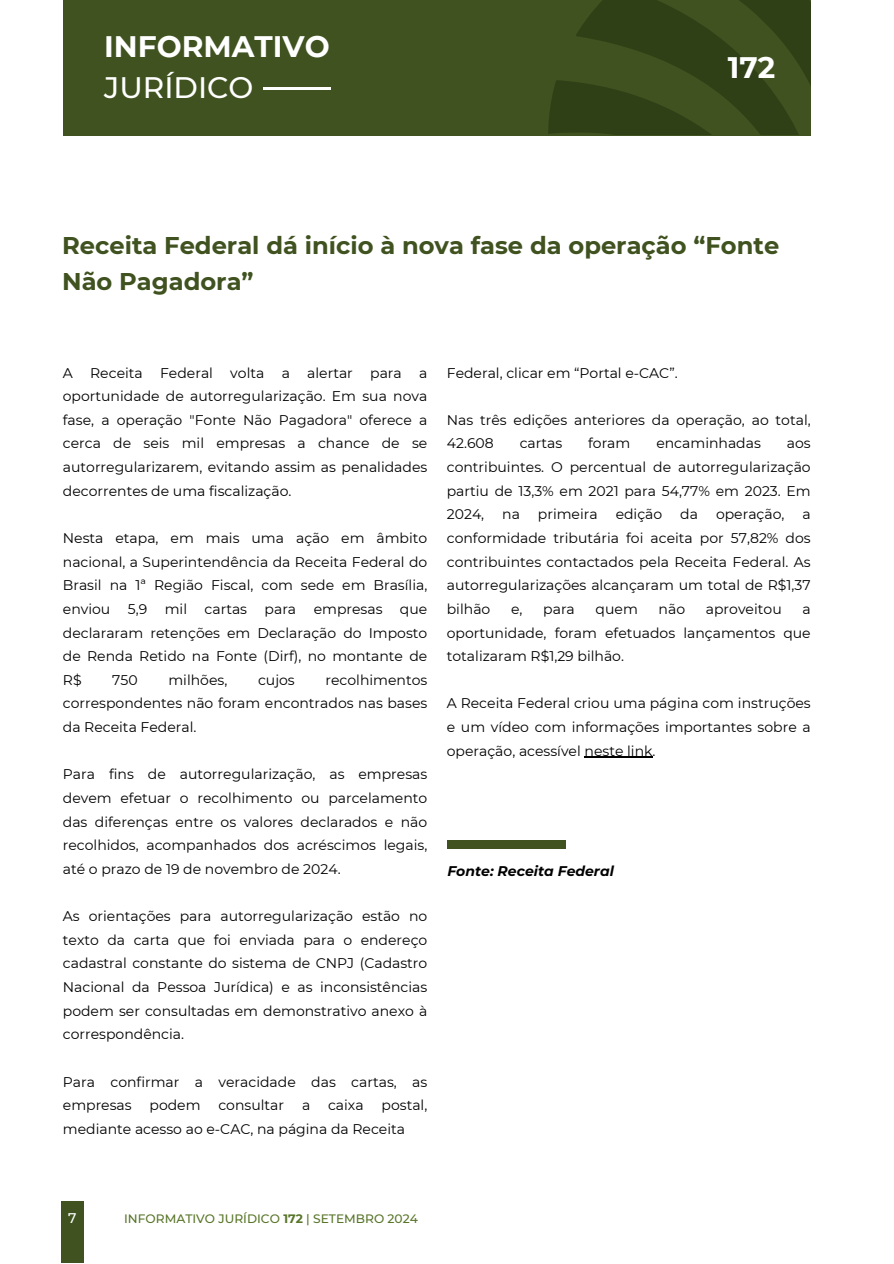
<style>
.page{position:relative;width:894px;height:1264px;background:#fff}
.page>*{position:absolute;margin:0;border:0;box-sizing:border-box;transform-origin:0 0}
.t1{font:700 29.55px/41.2px "Montserrat";color:#fff}
.t2{font:700 24.15px/35.2px "Montserrat";color:#3f521f}
.t3{font:13.95px/23.7px "Montserrat";color:#000;text-align:justify}
.t4{font:italic 700 13.95px "Montserrat";color:#000}
.t5{font:500 13.95px "Montserrat";color:#fff}
.t6{font:500 12.15px "Montserrat";color:#587528}
.s1{font-weight:500}
.s2{font-weight:700}
</style>
<div class="page">
<div style="left:63px;top:0;width:747px;height:135px;background:#3f521f"></div>
<hr style="left:263px;top:87px;width:67px;height:3px;background:#fff">
<svg style="left:548px;top:0;width:262px;height:134px"></svg>
<div style="left:61px;top:1200px;width:22px;height:62px;background:#3f521f"></div>
<hr style="left:584px;top:756px;width:68px;height:2px;background:#000">
<div style="left:447px;top:840px;width:119px;height:8px;background:#3f521f"></div>
<h1 class="t1" style="left:104px;top:26px;width:227px">INFORMATIVO<br><span class="s1">JURÍDICO</span></h1>
<p class="t1" style="left:727px;top:46px;width:49px">172</p>
<h2 class="t2" style="left:62px;top:228px;width:718px">Receita Federal dá início à nova fase da operação “Fonte<br>Não Pagadora”</h2>
<h3 class="t3" style="left:63px;top:360px;width:366px">A Receita Federal volta a alertar para a oportunidade de autorregularização. Em sua nova fase, a operação "Fonte Não Pagadora" oferece a cerca de seis mil empresas a chance de se autorregularizarem, evitando assim as penalidades decorrentes de uma fiscalização.</h3>
<h5 class="t3" style="left:63px;top:526px;width:366px">Nesta etapa, em mais uma ação em âmbito nacional, a Superintendência da Receita Federal do Brasil na 1ª Região Fiscal, com sede em Brasília, enviou 5,9 mil cartas para empresas que declararam retenções em Declaração do Imposto de Renda Retido na Fonte (Dirf), no montante de R$</h5>
<h5 class="t3" style="left:112px;top:668px;width:27px">750</h5>
<h5 class="t3" style="left:168px;top:668px;width:60px">milhões,</h5>
<h5 class="t3" style="left:258px;top:668px;width:38px">cujos</h5>
<h5 class="t3" style="left:63px;top:668px;width:366px;text-indent:262px">recolhimentos correspondentes não foram encontrados nas bases da Receita Federal.</h5>
<h5 class="t3" style="left:63px;top:762px;width:366px">Para fins de autorregularização, as empresas devem efetuar o recolhimento ou parcelamento das diferenças entre os valores declarados e não recolhidos, acompanhados dos acréscimos legais, até o prazo de 19 de novembro de 2024.</h5>
<h5 class="t3" style="left:63px;top:904px;width:366px">As orientações para autorregularização estão no texto da carta que foi enviada para o endereço cadastral constante do sistema de CNPJ (Cadastro Nacional da Pessoa Jurídica) e as inconsistências podem ser consultadas em demonstrativo anexo à correspondência.</h5>
<h5 class="t3" style="left:63px;top:1069px;width:366px">Para confirmar a veracidade das cartas, as empresas</h5>
<h5 class="t3" style="left:63px;top:1093px;width:366px;text-indent:318px">postal, mediante acesso ao e-CAC, na página da Receita</h5>
<h5 class="t3" style="left:149px;top:1093px;width:53px">podem</h5>
<h5 class="t3" style="left:218px;top:1093px;width:67px">consultar</h5>
<h5 class="t3" style="left:302px;top:1093px;width:10px">a</h5>
<h5 class="t3" style="left:328px;top:1093px;width:37px">caixa</h5>
<p class="t3" style="left:446px;top:360px;width:232px">Federal, clicar em “Portal e-CAC”.</p>
<h5 class="t3" style="left:446px;top:408px;width:365px">Nas três edições anteriores da operação, ao total,<br>42.608</h5>
<h5 class="t3" style="left:519px;top:431px;width:44px">cartas</h5>
<h5 class="t3" style="left:588px;top:431px;width:44px">foram</h5>
<h5 class="t3" style="left:656px;top:431px;width:106px">encaminhadas</h5>
<h5 class="t3" style="left:446px;top:431px;width:365px;text-indent:340px">aos contribuintes. O percentual de autorregularização partiu de 13,3% em 2021 para 54,77% em 2023. Em 2024,</h5>
<h5 class="t3" style="left:502px;top:502px;width:19px">na</h5>
<h5 class="t3" style="left:537px;top:502px;width:61px">primeira</h5>
<h5 class="t3" style="left:615px;top:502px;width:48px">edição</h5>
<h5 class="t3" style="left:680px;top:502px;width:19px">da</h5>
<h5 class="t3" style="left:715px;top:502px;width:70px">operação,</h5>
<h5 class="t3" style="left:446px;top:502px;width:365px;text-indent:355px">a conformidade tributária foi aceita por 57,82% dos contribuintes contactados pela Receita Federal. As autorregularizações alcançaram um total de R$1,37 bilhão</h5>
<h5 class="t3" style="left:511px;top:597px;width:13px">e,</h5>
<h5 class="t3" style="left:543px;top:597px;width:33px">para</h5>
<h5 class="t3" style="left:595px;top:597px;width:44px">quem</h5>
<h5 class="t3" style="left:658px;top:597px;width:28px">não</h5>
<h5 class="t3" style="left:705px;top:597px;width:77px">aproveitou</h5>
<h5 class="t3" style="left:446px;top:597px;width:365px;text-indent:355px">a oportunidade, foram efetuados lançamentos que totalizaram R$1,29 bilhão.</h5>
<h5 class="t3" style="left:446px;top:691px;width:365px">A Receita Federal criou uma página com instruções e um vídeo com informações importantes sobre a operação, acessível neste link.</h5>
<p class="t4" style="left:447px;top:862px;width:168px">Fonte: Receita Federal</p>
<p class="t5" style="left:68px;top:1209px;width:10px">7</p>
<p class="t6" style="left:124px;top:1210px;width:295px">INFORMATIVO JURÍDICO <span class="s2">172</span> | SETEMBRO 2024</p>
</div>
